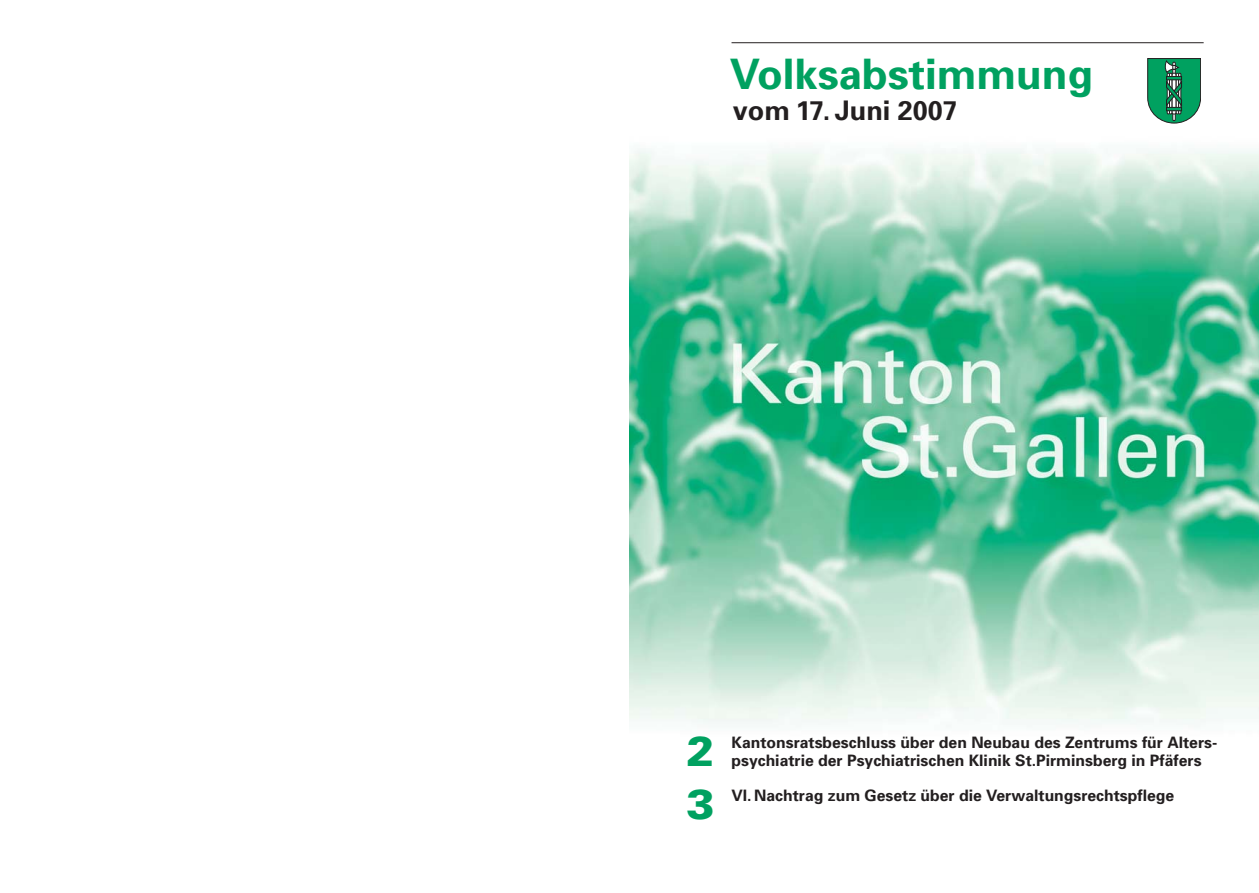
<style>
.page{position:relative;width:1259px;height:893px;background:#fff}
.page>*{position:absolute;margin:0;border:0;box-sizing:border-box;transform-origin:0 0}
.t1{font:700 42px "Univers";color:#00a160}
.t2{font:900 42px/53.6px "Univers";color:#00a160}
.t3{font:700 27px "Univers";color:#231f20}
.t4{font:700 15.75px/17.9px "Univers";color:#231f20}
</style>
<div class="page">
<img style="left:629px;top:42px;width:630px;height:682px">
<svg style="left:1147px;top:58px;width:54px;height:65px;background:#29976a"></svg>
<hr style="left:731px;top:42px;width:472px;height:1px;background:#231f20">
<h1 class="t1" style="left:730px;top:58px;width:365px">Volksabstimmung</h1>
<h2 class="t3" style="left:733px;top:101px;width:227px">vom 17. Juni 2007</h2>
<h1 class="t2" style="left:686px;top:728px;width:30px">2<br>3</h1>
<p class="t4" style="left:731px;top:735px;width:487px">Kantonsratsbeschluss über den Neubau des Zentrums für Alters&shy;psychiatrie der Psychiatrischen Klinik St.Pirminsberg in Pfäfers</p>
<p class="t4" style="left:731px;top:788px;width:444px">VI. Nachtrag zum Gesetz über die Verwaltungsrechtspflege</p>
</div>
